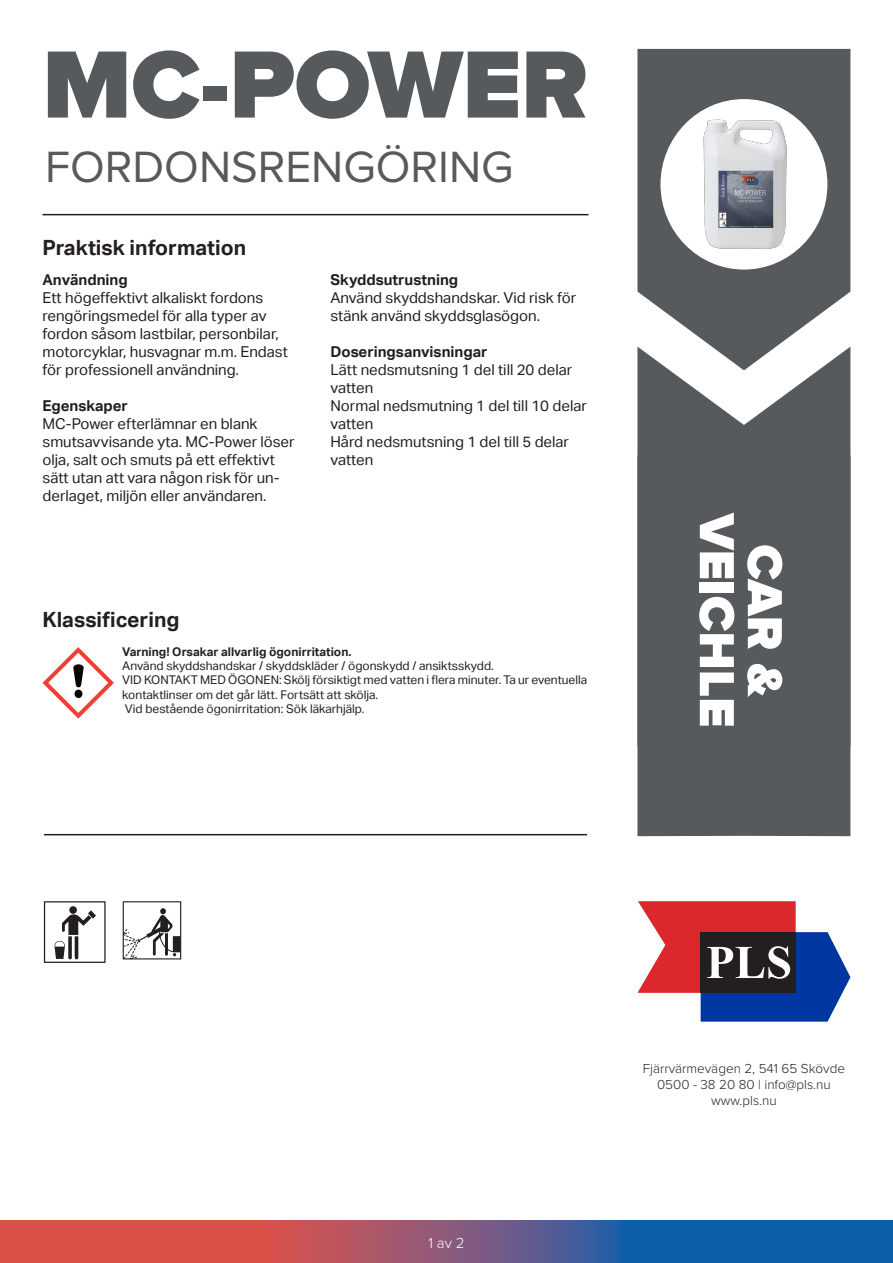
<style>
.page{position:relative;width:893px;height:1263px;background:#fff}
.page>*{position:absolute;margin:0;border:0;box-sizing:border-box;transform-origin:0 0}
.t1{font:900 99px "Proxima Nova";letter-spacing:-.005em;color:#575a5c}
.t2{font:900 51px "Proxima Nova";color:#fff}
.t3{font:45.45px "Proxima Nova";color:#575a5c}
.t4{font:700 21px "Aktiv Grotesk";color:#231f20}
.t5{font:15px/18px "Aktiv Grotesk";color:#231f20}
.t6{font:700 15px "Aktiv Grotesk";color:#231f20}
.t7{font:300 15px "Proxima Nova";color:#fff}
.t8{font:300 13.5px "Proxima Nova";color:#231f20}
.t9{font:12px/14.4px "Aktiv Grotesk";color:#231f20}
.t10{font:700 12px "Aktiv Grotesk";color:#231f20}
</style>
<div class="page">
<svg style="left:637px;top:901px;width:213px;height:121px"></svg>
<hr style="left:44px;top:834px;width:543px;height:1px;background:#231f20">
<hr style="left:43px;top:214px;width:545px;height:1px;background:#231f20">
<svg style="left:637px;top:49px;width:213px;height:298px;background:#696b6d"></svg>
<svg style="left:637px;top:347px;width:213px;height:108px;fill:#575a5c"></svg>
<div style="left:637px;top:455px;width:213px;height:381px;background:#575a5c"></div>
<div style="left:660px;top:99px;width:167px;height:171px;background:#fff;border-radius:50%"></div>
<svg style="left:0;top:1220px;width:893px;height:43px;background:#7b577a"></svg>
<img style="left:703px;top:119px;width:84px;height:130px">
<svg style="left:43px;top:647px;width:71px;height:71px"></svg>
<svg style="left:122px;top:901px;width:59px;height:58px"></svg>
<svg style="left:44px;top:901px;width:62px;height:62px"></svg>
<p class="t1" style="left:43px;top:27px;width:547px">MC-POWER</p>
<p class="t3" style="left:45px;top:141px;width:470px">FORDONSRENGÖRING</p>
<p class="t4" style="left:43px;top:235px;width:205px">Praktisk information</p>
<p class="t6" style="left:43px;top:271px;width:87px">Användning</p>
<p class="t5" style="left:43px;top:289px;width:247px">Ett högeffektivt alkaliskt fordons rengöringsmedel för alla typer av fordon såsom lastbilar, personbilar, motorcyklar, husvagnar m.m. Endast för professionell användning.</p>
<p class="t6" style="left:43px;top:397px;width:87px">Egenskaper</p>
<p class="t5" style="left:43px;top:415px;width:254px">MC-Power efterlämnar en blank smutsavvisande yta. MC-Power löser olja, salt och smuts på ett effektivt sätt utan att vara någon risk för un&shy;derlaget, miljön eller användaren.</p>
<p class="t6" style="left:330px;top:271px;width:129px">Skyddsutrustning</p>
<p class="t5" style="left:330px;top:289px;width:247px">Använd skyddshandskar. Vid risk för stänk använd skyddsglasögon.</p>
<p class="t6" style="left:330px;top:343px;width:159px">Doseringsanvisningar</p>
<p class="t5" style="left:330px;top:361px;width:243px">Lätt nedsmutsning 1 del till 20 delar vatten</p>
<p class="t5" style="left:330px;top:397px;width:258px">Normal nedsmutning 1 del till 10 delar vatten</p>
<p class="t5" style="left:330px;top:433px;width:240px">Hård nedsmutsning 1 del till 5 delar vatten</p>
<p class="t4" style="left:43px;top:608px;width:139px">Klassificering</p>
<p class="t10" style="left:122px;top:644px;width:231px">Varning! Orsakar allvarlig ögonirritation.</p>
<p class="t9" style="left:122px;top:659px;width:373px">Använd skyddshandskar / skyddskläder / ögonskydd / ansiktsskydd.</p>
<p class="t9" style="left:122px;top:673px;width:467px">VID KONTAKT MED ÖGONEN: Skölj försiktigt med vatten i flera minuter. Ta ur eventuella kontaktlinser om det går lätt. Fortsätt att skölja.</p>
<p class="t9" style="left:125px;top:702px;width:241px">Vid bestående ögonirritation: Sök läkarhjälp.</p>
<p class="t2" style="left:746px;top:513px;width:215px;rotate:90deg">VEICHLE</p>
<p class="t2" style="left:794px;top:544px;width:154px;rotate:90deg">CAR &amp;</p>
<p class="t7" style="left:428px;top:1231px;width:38px">1 av 2</p>
<p class="t8" style="left:643px;top:1058px;width:204px">Fjärrvärmevägen 2, 541 65 Skövde</p>
<p class="t8" style="left:657px;top:1074px;width:175px">0500 - 38 20 80 | info@pls.nu</p>
<p class="t8" style="left:711px;top:1090px;width:67px">www.pls.nu</p>
</div>
